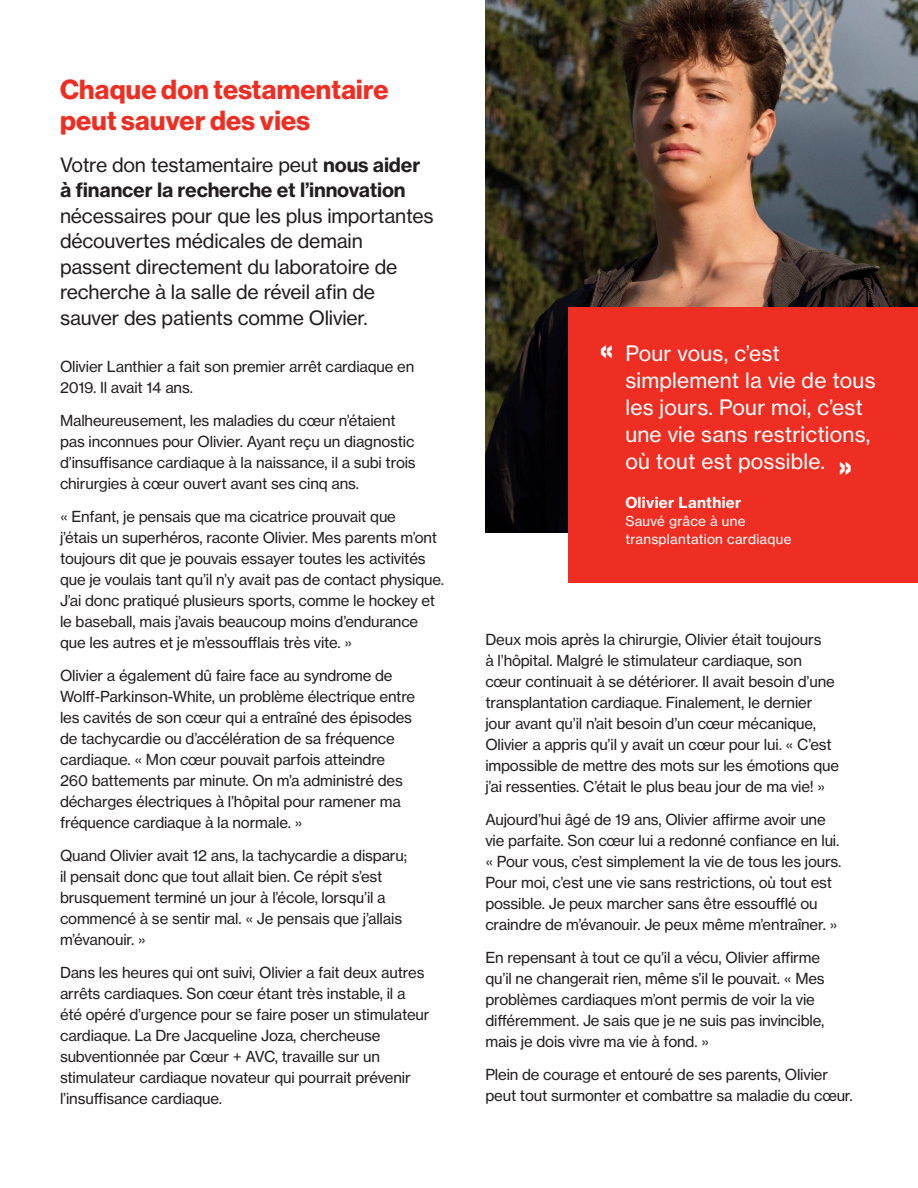
<style>
.page{position:relative;width:918px;height:1188px;background:#fff}
.page>*{position:absolute;margin:0;border:0;box-sizing:border-box;transform-origin:0 0}
.t1{font:30px "N Haas Grotesk DS Std 95 Blk";color:#fff}
.t2{font:27px/31.5px "N Haas Grotesk DS Std 75 Bd";letter-spacing:.01em;color:#ee2e22}
.t3{font:21px/27px "N Haas Grotesk TX Std 55 Rg";letter-spacing:.01em;color:#fff}
.t4{font:19.5px/25.5px "N Haas Grotesk TX Std 55 Rg";letter-spacing:-.01em;color:#231f20}
.t5{font:15px/21px "N Haas Grotesk TX Std 55 Rg";letter-spacing:-.01em;color:#231f20}
.t6{font:15px "N Haas Grotesk TX Std 75 Bd";letter-spacing:.02em;color:#fff}
.t7{font:13.5px/18px "N Haas Grotesk TX Std 55 Rg";letter-spacing:.02em;color:#fff}
.s1{font-family:"N Haas Grotesk TX Std 75 Bd"}
</style>
<div class="page">
<img style="left:485px;top:0;width:433px;height:533px">
<div style="left:568px;top:307px;width:350px;height:276px;background:#ee2e22"></div>
<p class="t2" style="left:60px;top:74px;width:330px">Chaque don testamentaire peut sauver des vies</p>
<p class="t4" style="left:60px;top:152px;width:375px">Votre don testamentaire peut <span class="s1">nous aider à financer la recherche et l’innovation </span>nécessaires pour que les plus importantes découvertes médicales de demain passent directement du laboratoire de recherche à la salle de réveil afin de sauver des patients comme Olivier.</p>
<p class="t5" style="left:60px;top:356px;width:356px">Olivier Lanthier a fait son premier arrêt cardiaque en<br>2019. Il avait 14 ans.</p>
<p class="t5" style="left:60px;top:410px;width:357px">Malheureusement, les maladies du cœur n’étaient pas inconnues pour Olivier. Ayant reçu un diagnostic d’insuffisance cardiaque à la naissance, il a subi trois chirurgies à cœur ouvert avant ses cinq ans.</p>
<p class="t5" style="left:60px;top:506px;width:386px">« Enfant, je pensais que ma cicatrice prouvait que<br>j’étais un superhéros, raconte Olivier. Mes parents m’ont toujours dit que je pouvais essayer toutes les activités que je voulais tant qu’il n’y avait pas de contact physique.<br>J’ai donc pratiqué plusieurs sports, comme le hockey et le baseball, mais j’avais beaucoup moins d’endurance que les autres et je m’essoufflais très vite. »</p>
<p class="t5" style="left:60px;top:665px;width:357px">Olivier a également dû faire face au syndrome de Wolff-Parkinson-White, un problème électrique entre les cavités de son cœur qui a entraîné des épisodes de tachycardie ou d’accélération de sa fréquence cardiaque. « Mon cœur pouvait parfois atteindre 260 battements par minute. On m’a administré des décharges électriques à l’hôpital pour ramener ma fréquence cardiaque à la normale. »</p>
<p class="t5" style="left:60px;top:845px;width:349px">Quand Olivier avait 12 ans, la tachycardie a disparu; il pensait donc que tout allait bien. Ce répit s’est brusquement terminé un jour à l’école, lorsqu’il a commencé à se sentir mal. « Je pensais que j’allais m’évanouir. »</p>
<p class="t5" style="left:60px;top:962px;width:371px">Dans les heures qui ont suivi, Olivier a fait deux autres arrêts cardiaques. Son cœur étant très instable, il a été opéré d’urgence pour se faire poser un stimulateur cardiaque. La Dre Jacqueline Joza, chercheuse subventionnée par Cœur + AVC, travaille sur un stimulateur cardiaque novateur qui pourrait prévenir l’insuffisance cardiaque.</p>
<p class="t1" style="left:600px;top:330px;width:14px">«</p>
<p class="t3" style="left:625px;top:340px;width:252px">Pour vous, c’est simplement la vie de tous les jours. Pour moi, c’est une vie sans restrictions, où tout est possible.</p>
<p class="t1" style="left:852px;top:489px;width:14px;rotate:-180deg">«</p>
<p class="t6" style="left:625px;top:493px;width:117px">Olivier Lanthier</p>
<p class="t7" style="left:625px;top:512px;width:168px">Sauvé grâce à une transplantation cardiaque</p>
<p class="t5" style="left:485px;top:629px;width:355px">Deux mois après la chirurgie, Olivier était toujours<br>à l’hôpital. Malgré le stimulateur cardiaque, son cœur continuait à se détériorer. Il avait besoin d’une transplantation cardiaque. Finalement, le dernier jour avant qu’il n’ait besoin d’un cœur mécanique, Olivier a appris qu’il y avait un cœur pour lui. « C’est impossible de mettre des mots sur les émotions que j’ai ressenties. C’était le plus beau jour de ma vie! »</p>
<p class="t5" style="left:485px;top:809px;width:358px">Aujourd’hui âgé de 19 ans, Olivier affirme avoir une vie parfaite. Son cœur lui a redonné confiance en lui. « Pour vous, c’est simplement la vie de tous les jours.<br>Pour moi, c’est une vie sans restrictions, où tout est possible. Je peux marcher sans être essoufflé ou craindre de m’évanouir. Je peux même m’entraîner. »</p>
<p class="t5" style="left:485px;top:947px;width:341px">En repensant à tout ce qu’il a vécu, Olivier affirme qu’il ne changerait rien, même s’il le pouvait. « Mes problèmes cardiaques m’ont permis de voir la vie différemment. Je sais que je ne suis pas invincible, mais je dois vivre ma vie à fond. »</p>
<p class="t5" style="left:485px;top:1064px;width:369px">Plein de courage et entouré de ses parents, Olivier peut tout surmonter et combattre sa maladie du cœur.</p>
</div>
